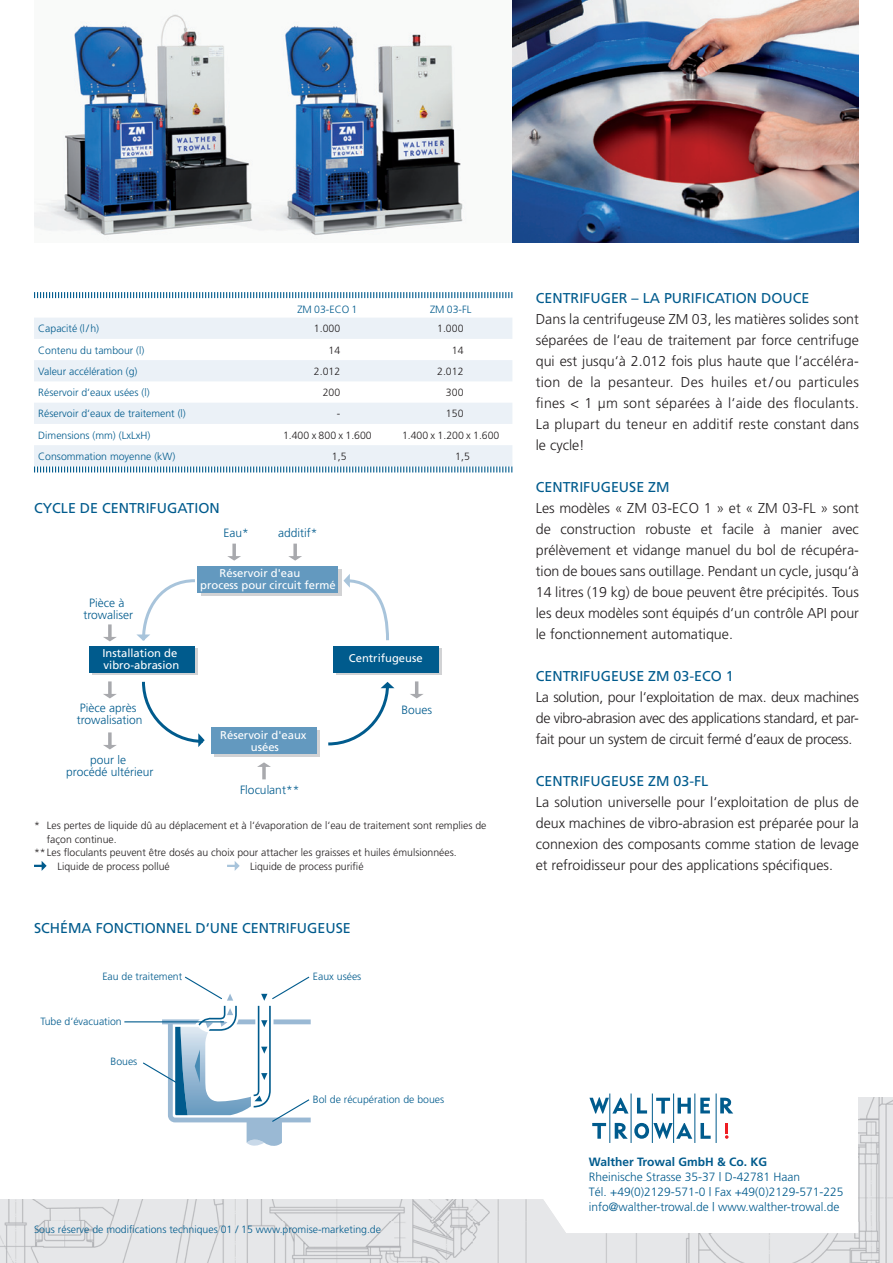
<style>
.page{position:relative;width:893px;height:1263px;background:#fff}
.page>*{position:absolute;margin:0;border:0;box-sizing:border-box;transform-origin:0 0}
.t1{font:300 14.25px/21px "Frutiger";color:#231f20;text-align:justify}
.t2{font:14.25px "Frutiger";color:#005b8d}
.t3{font:300 12px/12px "Frutiger";color:#005b8d}
.t4{font:700 12px "Frutiger";color:#005b8d}
.t5{font:11.25px/12px "Frutiger";color:#fff;text-align:center}
.t6{font:300 10.5px "Frutiger";color:#005b8d}
.t7{font:300 10.5px "Frutiger";color:#231f20}
</style>
<div class="page">
<img style="left:858px;top:1097px;width:35px;height:124px">
<img style="left:0;top:1199px;width:558px;height:22px">
<img style="left:0;top:1221px;width:630px;height:42px">
<img style="left:630px;top:1233px;width:158px;height:30px">
<img style="left:788px;top:1221px;width:105px;height:42px">
<svg style="left:725px;top:1123px;width:3px;height:16px"></svg>
<svg style="left:637px;top:1098px;width:10px;height:15px"></svg>
<svg style="left:656px;top:1098px;width:14px;height:15px"></svg>
<svg style="left:678px;top:1098px;width:13px;height:15px"></svg>
<svg style="left:700px;top:1098px;width:10px;height:15px"></svg>
<svg style="left:589px;top:1097px;width:39px;height:16px"></svg>
<svg style="left:592px;top:1123px;width:14px;height:16px"></svg>
<svg style="left:720px;top:1098px;width:13px;height:15px"></svg>
<svg style="left:615px;top:1123px;width:13px;height:16px"></svg>
<svg style="left:634px;top:1122px;width:58px;height:17px"></svg>
<svg style="left:700px;top:1123px;width:11px;height:16px"></svg>
<hr style="left:610px;top:1093px;width:1px;height:50px;background:#005b8d">
<hr style="left:631px;top:1093px;width:1px;height:50px;background:#005b8d">
<hr style="left:652px;top:1093px;width:1px;height:50px;background:#005b8d">
<hr style="left:673px;top:1093px;width:1px;height:50px;background:#005b8d">
<hr style="left:695px;top:1093px;width:1px;height:50px;background:#005b8d">
<hr style="left:716px;top:1093px;width:1px;height:50px;background:#005b8d">
<img style="left:34px;top:0;width:825px;height:242px">
<svg style="left:34px;top:298px;width:478px;height:175px"></svg>
<svg style="left:34px;top:318px;width:478px;height:63px"></svg>
<svg style="left:34px;top:292px;width:478px;height:6px"></svg>
<svg style="left:34px;top:403px;width:478px;height:69px"></svg>
<svg style="left:34px;top:861px;width:13px;height:10px"></svg>
<svg style="left:227px;top:861px;width:13px;height:10px"></svg>
<hr style="left:124px;top:1021px;width:100px;height:1px;background:#005b8d">
<svg style="left:142px;top:976px;width:169px;height:170px"></svg>
<div style="left:201px;top:569px;width:140px;height:26px;background:linear-gradient(to right,#d1d2d4,#d1d2d4)"></div>
<div style="left:198px;top:566px;width:140px;height:26px;background:#6399bf"></div>
<div style="left:336px;top:649px;width:106px;height:26px;background:linear-gradient(to right,#d1d2d4,#d1d2d4)"></div>
<div style="left:333px;top:646px;width:106px;height:26px;background:#005b8d"></div>
<div style="left:214px;top:730px;width:106px;height:27px;background:#d1d2d4"></div>
<div style="left:211px;top:728px;width:106px;height:26px;background:#6399bf"></div>
<div style="left:92px;top:649px;width:106px;height:26px;background:linear-gradient(to right,#d1d2d4,#d1d2d4)"></div>
<div style="left:89px;top:646px;width:106px;height:26px;background:#005b8d"></div>
<svg style="left:103px;top:681px;width:14px;height:17px"></svg>
<svg style="left:103px;top:624px;width:14px;height:17px"></svg>
<svg style="left:142px;top:681px;width:63px;height:66px"></svg>
<svg style="left:136px;top:578px;width:62px;height:63px"></svg>
<svg style="left:343px;top:574px;width:46px;height:67px"></svg>
<svg style="left:328px;top:682px;width:66px;height:64px"></svg>
<svg style="left:103px;top:732px;width:14px;height:17px"></svg>
<svg style="left:227px;top:544px;width:14px;height:17px"></svg>
<svg style="left:288px;top:544px;width:14px;height:17px"></svg>
<svg style="left:410px;top:681px;width:13px;height:17px"></svg>
<svg style="left:257px;top:762px;width:14px;height:17px"></svg>
<p class="t6" style="left:297px;top:304px;width:62px">ZM 03-ECO 1</p>
<p class="t6" style="left:430px;top:304px;width:43px">ZM 03-FL</p>
<p class="t6" style="left:38px;top:323px;width:62px">Capacité (l / h)</p>
<p class="t7" style="left:314px;top:323px;width:28px">1.000</p>
<p class="t7" style="left:437px;top:323px;width:28px">1.000</p>
<p class="t6" style="left:38px;top:344px;width:108px">Contenu du tambour (l)</p>
<p class="t7" style="left:328px;top:344px;width:13px">14</p>
<p class="t7" style="left:452px;top:344px;width:13px">14</p>
<p class="t6" style="left:38px;top:365px;width:101px">Valeur accélération (g)</p>
<p class="t7" style="left:314px;top:365px;width:28px">2.012</p>
<p class="t7" style="left:437px;top:365px;width:28px">2.012</p>
<p class="t6" style="left:38px;top:387px;width:113px">Réservoir d‘eaux usées (l)</p>
<p class="t7" style="left:323px;top:387px;width:19px">200</p>
<p class="t7" style="left:446px;top:387px;width:19px">300</p>
<p class="t6" style="left:38px;top:408px;width:149px">Réservoir d‘eaux de traitement (l)</p>
<p class="t7" style="left:337px;top:408px;width:5px">-</p>
<p class="t7" style="left:446px;top:408px;width:19px">150</p>
<p class="t6" style="left:38px;top:429px;width:114px">Dimensions (mm) (LxLxH)</p>
<p class="t7" style="left:283px;top:429px;width:90px">1.400 x 800 x 1.600</p>
<p class="t7" style="left:402px;top:429px;width:99px">1.400 x 1.200 x 1.600</p>
<p class="t6" style="left:38px;top:450px;width:139px">Consommation moyenne (kW)</p>
<p class="t7" style="left:332px;top:450px;width:16px">1,5</p>
<p class="t7" style="left:455px;top:450px;width:16px">1,5</p>
<p class="t2" style="left:34px;top:500px;width:187px">CYCLE DE CENTRIFUGATION</p>
<p class="t3" style="left:223px;top:527px;width:27px">Eau*</p>
<p class="t3" style="left:278px;top:527px;width:41px">additif*</p>
<p class="t3" style="left:83px;top:597px;width:51px;text-align:center">Pièce à trowaliser</p>
<p class="t5" style="left:184px;top:567px;width:153px">Réservoir d'eau<br>de process pour circuit fermé</p>
<p class="t5" style="left:102px;top:647px;width:78px;text-align:left">Installation de vibro-abrasion</p>
<p class="t3" style="left:77px;top:702px;width:67px">Pièce après trowalisation</p>
<p class="t3" style="left:66px;top:754px;width:89px;text-align:center">pour le<br>procédé ultérieur</p>
<p class="t5" style="left:220px;top:729px;width:88px">Réservoir d'eaux usées</p>
<p class="t3" style="left:240px;top:783px;width:61px">Floculant**</p>
<p class="t5" style="left:349px;top:652px;width:75px">Centrifugeuse</p>
<p class="t3" style="left:401px;top:703px;width:32px">Boues</p>
<p class="t7" style="left:34px;top:819px;width:454px">* Les pertes de liquide dû au déplacement et à l‘évaporation de l‘eau de traitement sont remplies de</p>
<p class="t7" style="left:47px;top:833px;width:72px">façon continue.</p>
<p class="t7" style="left:34px;top:846px;width:424px">** Les floculants peuvent être dosés au choix pour attacher les graisses et huiles émulsionnées.</p>
<p class="t7" style="left:57px;top:860px;width:114px">Liquide de process pollué</p>
<p class="t7" style="left:250px;top:860px;width:115px">Liquide de process purifié</p>
<p class="t2" style="left:34px;top:920px;width:318px">SCHÉMA FONCTIONNEL D‘UNE CENTRIFUGEUSE</p>
<p class="t6" style="left:102px;top:970px;width:81px">Eau de traitement</p>
<p class="t6" style="left:313px;top:970px;width:50px">Eaux usées</p>
<p class="t6" style="left:41px;top:1016px;width:83px">Tube d‘évacuation</p>
<p class="t6" style="left:111px;top:1056px;width:28px">Boues</p>
<p class="t6" style="left:313px;top:1093px;width:133px">Bol de récupération de boues</p>
<p class="t3" style="left:58px;top:1221px;width:89px">procédé ultérieur</p>
<p class="t6" style="left:34px;top:1223px;width:348px">Sous réserve de modifications techniques 01 / 15 www.promise-marketing.de</p>
<p class="t2" style="left:536px;top:290px;width:275px">CENTRIFUGER – LA PURIFICATION DOUCE</p>
<p class="t1" style="left:536px;top:309px;width:325px">Dans la centrifugeuse ZM 03, les matières solides sont séparées de l‘eau de traitement par force centrifuge qui est jusqu‘à 2.012 fois plus haute que l‘accéléra&shy;tion de la pesanteur. Des huiles et / ou particules fines &lt; 1 µm sont séparées à l‘aide des floculants.<br>La plupart du teneur en additif reste constant dans le cycle!</p>
<p class="t2" style="left:536px;top:479px;width:135px">CENTRIFUGEUSE ZM</p>
<p class="t1" style="left:536px;top:498px;width:325px">Les modèles « ZM 03-ECO 1 » et « ZM 03-FL » sont de construction robuste et facile à manier avec prélèvement et vidange manuel du bol de récupéra&shy;tion de boues sans outillage. Pendant un cycle, jusqu‘à 14 litres (19 kg) de boue peuvent être précipités. Tous les deux modèles sont équipés d‘un contrôle API pour le fonctionnement automatique.</p>
<p class="t2" style="left:536px;top:668px;width:199px">CENTRIFUGEUSE ZM 03-ECO 1</p>
<p class="t1" style="left:536px;top:687px;width:325px">La solution, pour l‘exploitation de max. deux machines de vibro-abrasion avec des applications standard, et par&shy;fait pour un system de circuit fermé d’eaux de process.</p>
<p class="t2" style="left:536px;top:773px;width:174px">CENTRIFUGEUSE ZM 03-FL</p>
<p class="t1" style="left:536px;top:792px;width:325px">La solution universelle pour l‘exploitation de plus de deux machines de vibro-abrasion est préparée pour la connexion des composants comme station de levage et refroidisseur pour des applications spécifiques.</p>
<p class="t4" style="left:589px;top:1155px;width:180px">Walther Trowal GmbH &amp; Co. KG</p>
<p class="t3" style="left:589px;top:1169px;width:256px;line-height:15px">Rheinische Strasse 35-37 | D-42781 Haan<br>Tél. +49(0)2129-571-0 | Fax +49(0)2129-571-225 info@walther-trowal.de | www.walther-trowal.de</p>
</div>
